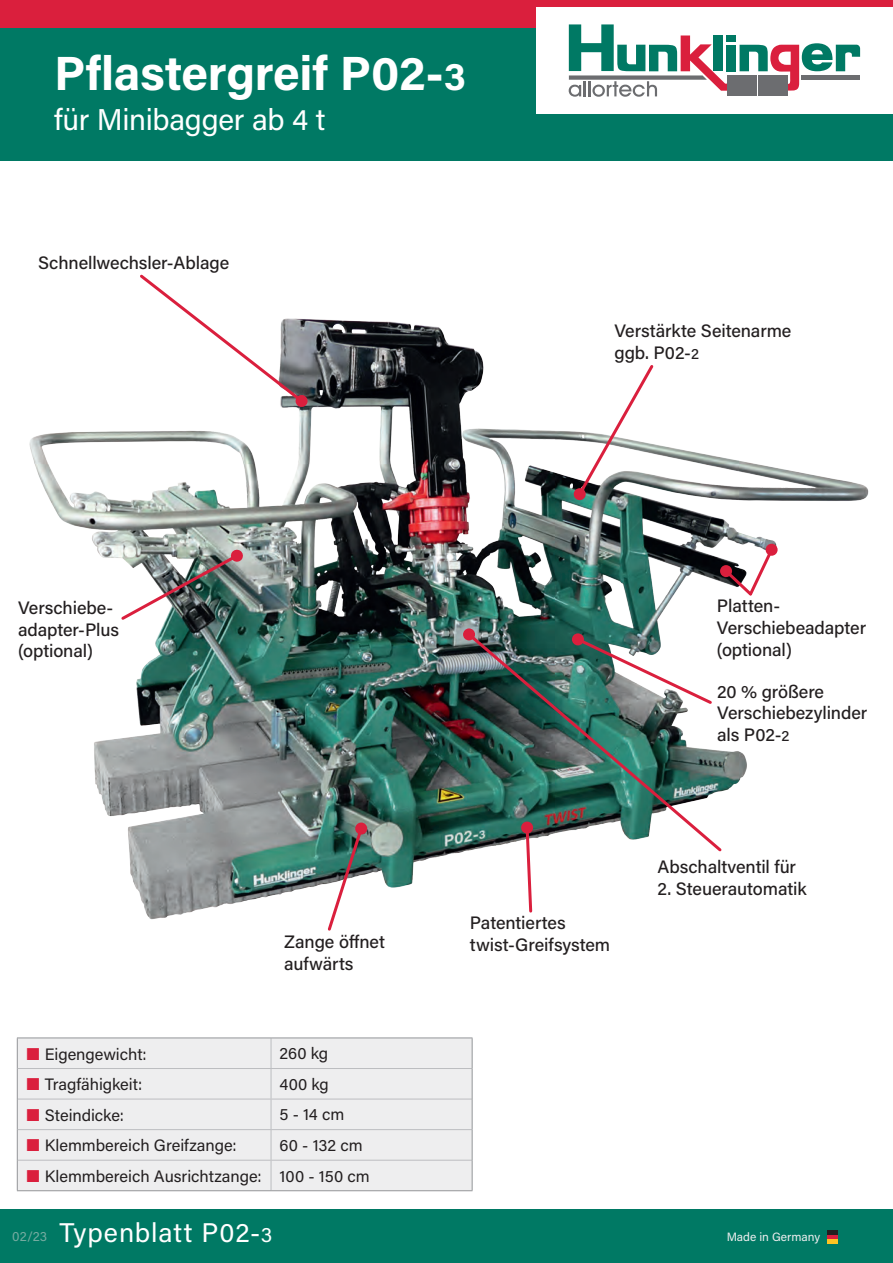
<style>
.page{position:relative;width:893px;height:1263px;background:#fff}
.page>*{position:absolute;margin:0;border:0;box-sizing:border-box;transform-origin:0 0}
.t1{font:700 48px "Acumin Pro";letter-spacing:-.005em;color:#fff}
.t2{font:30px "Acumin Pro";letter-spacing:-.01em;color:#fff}
.t3{font:27px "Acumin Pro";letter-spacing:.035em;color:#fff}
.t4{font:500 18px/21.6px "Acumin Pro";letter-spacing:-.005em;color:#231f20}
.t5{font:16.5px/30.9px "Acumin Pro";color:#231f20}
.t6{font:13.5px "Acumin Pro";color:#75aba0}
.t7{font:12px "Acumin Pro";color:#eeeeef}
.s1{font-size:39px}
.s2{font-size:15px}
.s3{font-size:21px}
</style>
<div class="page">
<div style="left:0;top:18px;width:893px;height:1245px;background:#007964"></div>
<div style="left:0;top:0;width:893px;height:28px;background:#da1f3d"></div>
<div style="left:536px;top:7px;width:357px;height:107px;background:#fff"></div>
<svg style="left:740px;top:43px;width:120px;height:48px"></svg>
<div style="left:726px;top:45px;width:10px;height:26px;background:#007964"></div>
<div style="left:727px;top:36px;width:9px;height:6px;background:#007964"></div>
<div style="left:802px;top:75px;width:58px;height:5px;background:#6c6d70"></div>
<svg style="left:569px;top:24px;width:158px;height:73px"></svg>
<div style="left:727px;top:75px;width:15px;height:21px;background:#6c6d70"></div>
<div style="left:742px;top:75px;width:15px;height:21px;background:#6c6d70"></div>
<div style="left:758px;top:75px;width:14px;height:21px;background:#6c6d70"></div>
<div style="left:773px;top:75px;width:15px;height:21px;background:#6c6d70"></div>
<div style="left:827px;top:1234px;width:11px;height:5px;background:#da1f3d"></div>
<hr style="left:827px;top:1230px;width:11px;height:4px;background:#231f20">
<hr style="left:827px;top:1239px;width:11px;height:4px;background:#fec422">
<div style="left:0;top:162px;width:893px;height:1047px;background:#fff"></div>
<img style="left:29px;top:319px;width:840px;height:601px">
<div style="left:18px;top:1038px;width:454px;height:152px;background:#eeeeef"></div>
<hr style="left:18px;top:1068px;width:253px;height:1px;background:#bcbdc0">
<hr style="left:271px;top:1068px;width:201px;height:1px;background:#bcbdc0">
<hr style="left:18px;top:1099px;width:253px;height:1px;background:#bcbdc0">
<hr style="left:271px;top:1099px;width:201px;height:1px;background:#bcbdc0">
<hr style="left:18px;top:1129px;width:253px;height:1px;background:#bcbdc0">
<hr style="left:271px;top:1129px;width:201px;height:1px;background:#bcbdc0">
<hr style="left:18px;top:1160px;width:253px;height:1px;background:#bcbdc0">
<hr style="left:271px;top:1160px;width:201px;height:1px;background:#bcbdc0">
<hr style="left:271px;top:1038px;width:1px;height:30px;background:#bcbdc0">
<hr style="left:271px;top:1069px;width:1px;height:30px;background:#bcbdc0">
<hr style="left:271px;top:1099px;width:1px;height:30px;background:#bcbdc0">
<hr style="left:271px;top:1130px;width:1px;height:30px;background:#bcbdc0">
<hr style="left:271px;top:1160px;width:1px;height:30px;background:#bcbdc0">
<hr style="left:17px;top:1037px;width:254px;height:1px;background:#939598">
<hr style="left:17px;top:1038px;width:1px;height:30px;background:#939598">
<hr style="left:271px;top:1037px;width:201px;height:1px;background:#939598">
<hr style="left:472px;top:1038px;width:1px;height:30px;background:#939598">
<hr style="left:17px;top:1068px;width:1px;height:31px;background:#939598">
<hr style="left:472px;top:1068px;width:1px;height:31px;background:#939598">
<hr style="left:17px;top:1099px;width:1px;height:30px;background:#939598">
<hr style="left:472px;top:1099px;width:1px;height:30px;background:#939598">
<hr style="left:17px;top:1129px;width:1px;height:31px;background:#939598">
<hr style="left:472px;top:1129px;width:1px;height:31px;background:#939598">
<hr style="left:17px;top:1160px;width:1px;height:30px;background:#939598">
<hr style="left:472px;top:1160px;width:1px;height:30px;background:#939598">
<hr style="left:17px;top:1190px;width:254px;height:1px;background:#939598">
<hr style="left:271px;top:1190px;width:201px;height:1px;background:#939598">
<svg style="left:137px;top:274px;width:171px;height:134px"></svg>
<svg style="left:576px;top:362px;width:80px;height:136px"></svg>
<div style="left:573px;top:488px;width:13px;height:12px;background:#da1f3d;border-radius:50%"></div>
<img style="left:119px;top:549px;width:125px;height:73px">
<img style="left:465px;top:630px;width:259px;height:224px">
<div style="left:463px;top:628px;width:12px;height:12px;background:#da1f3d;border-radius:50%"></div>
<svg style="left:720px;top:565px;width:12px;height:12px"></svg>
<svg style="left:722px;top:546px;width:54px;height:52px"></svg>
<div style="left:766px;top:544px;width:12px;height:12px;background:#da1f3d;border-radius:50%"></div>
<svg style="left:524px;top:824px;width:10px;height:90px"></svg>
<div style="left:521px;top:821px;width:12px;height:13px;background:#da1f3d;border-radius:50%"></div>
<svg style="left:326px;top:825px;width:39px;height:106px"></svg>
<div style="left:355px;top:822px;width:12px;height:12px;background:#da1f3d;border-radius:50%"></div>
<svg style="left:27px;top:1047px;width:12px;height:12px"></svg>
<svg style="left:27px;top:1078px;width:12px;height:12px"></svg>
<svg style="left:27px;top:1108px;width:12px;height:13px"></svg>
<svg style="left:27px;top:1139px;width:12px;height:12px"></svg>
<svg style="left:27px;top:1170px;width:12px;height:12px"></svg>
<h1 class="t1" style="left:54px;top:39px;width:413px">Pflastergreif P02-<span class="s1">3</span></h1>
<h2 class="t2" style="left:54px;top:99px;width:273px">für Minibagger ab 4 t</h2>
<p class="t4" style="left:38px;top:251px;width:193px">Schnellwechsler-Ablage</p>
<p class="t4" style="left:614px;top:319px;width:178px">Verstärkte Seitenarme ggb. P02-<span class="s2">2</span></p>
<p class="t4" style="left:18px;top:596px;width:102px">Verschiebe&shy;adapter-Plus (optional)</p>
<p class="t4" style="left:284px;top:930px;width:102px">Zange öffnet aufwärts</p>
<p class="t5" style="left:45px;top:1038px;width:104px">Eigengewicht:</p>
<p class="t5" style="left:280px;top:1037px;width:50px">260 kg</p>
<p class="t5" style="left:45px;top:1068px;width:99px">Tragfähigkeit:</p>
<p class="t5" style="left:280px;top:1068px;width:51px">400 kg</p>
<p class="t5" style="left:45px;top:1099px;width:81px">Steindicke:</p>
<p class="t5" style="left:280px;top:1098px;width:66px">5 - 14 cm</p>
<p class="t5" style="left:45px;top:1129px;width:194px">Klemmbereich Greifzange:</p>
<p class="t5" style="left:45px;top:1129px;width:327px;text-indent:235px">60 - 132 cm<br>Klemmbereich Ausrichtzange: 100 - 150 cm</p>
<p class="t4" style="left:470px;top:911px;width:142px">Patentiertes twist-Greifsystem</p>
<p class="t4" style="left:717px;top:594px;width:151px">Platten-<br>Verschiebeadapter (optional)</p>
<p class="t4" style="left:717px;top:680px;width:152px">20 % größere<br>Verschiebezylinder als P02-<span class="s2">2</span></p>
<p class="t4" style="left:657px;top:855px;width:140px">Abschaltventil für</p>
<p class="t4" style="left:657px;top:877px;width:151px">2. Steuerautomatik</p>
<p class="t6" style="left:12px;top:1227px;width:36px">02/23</p>
<h3 class="t3" style="left:60px;top:1214px;width:214px">Typenblatt P02-<span class="s3">3</span></h3>
<p class="t7" style="left:727px;top:1228px;width:95px">Made in Germany</p>
</div>
